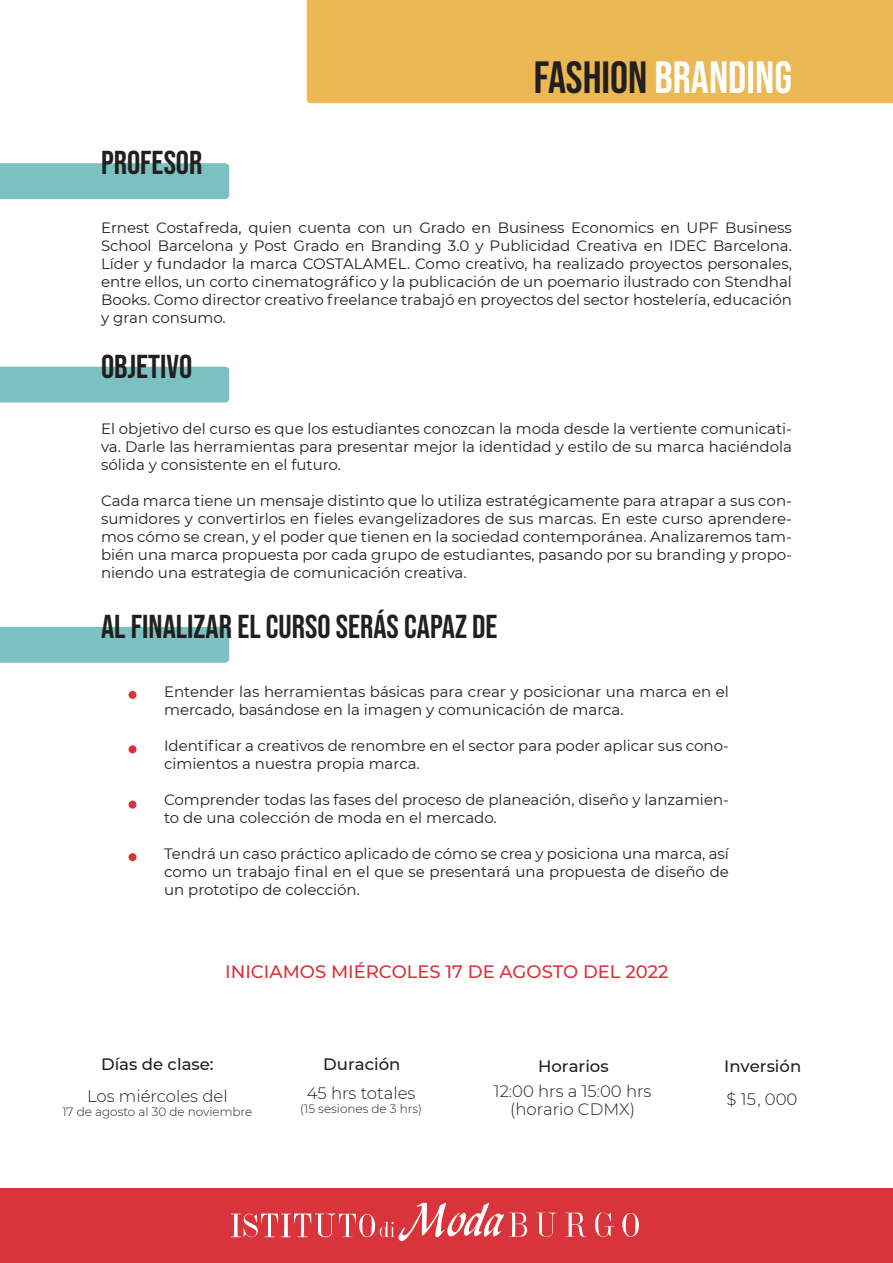
<style>
.page{position:relative;width:893px;height:1263px;background:#fff}
.page>*{position:absolute;margin:0;border:0;box-sizing:border-box;transform-origin:0 0}
.t1{font:45px "Bebas Neue";color:#fff}
.t2{font:33px "Bebas Neue";color:#221f1f}
.t3{font:500 18px "Montserrat";color:#d9333c}
.t4{font:300 16.5px/18px "Montserrat";color:#221f1f;text-align:center}
.t5{font:500 16.5px "Montserrat";color:#221f1f}
.t6{font:15px/18px "Montserrat";color:#221f1f;text-align:justify}
.t7{font:300 12px "Montserrat";color:#221f1f}
.s1{color:#221f1f}
</style>
<div class="page">
<div style="left:129px;top:691px;width:8px;height:8px;background:#d9333c;border-radius:50%"></div>
<div style="left:129px;top:745px;width:8px;height:8px;background:#d9333c;border-radius:50%"></div>
<div style="left:129px;top:801px;width:8px;height:8px;background:#d9333c;border-radius:50%"></div>
<div style="left:129px;top:853px;width:8px;height:8px;background:#d9333c;border-radius:50%"></div>
<div style="left:0;top:627px;width:229px;height:36px;background:#7cc1c1"></div>
<div style="left:0;top:367px;width:229px;height:36px;background:#7cc1c1"></div>
<div style="left:0;top:163px;width:229px;height:36px;background:#7cc1c1"></div>
<div style="left:307px;top:0;width:586px;height:103px;background:#ecb854"></div>
<div style="left:0;top:1188px;width:893px;height:75px;background:#d9333c"></div>
<svg style="left:565px;top:1213px;width:22px;height:24px"></svg>
<svg style="left:622px;top:1213px;width:17px;height:24px"></svg>
<svg style="left:595px;top:1212px;width:20px;height:25px"></svg>
<svg style="left:536px;top:1212px;width:21px;height:25px"></svg>
<svg style="left:231px;top:1202px;width:296px;height:40px"></svg>
<h2 class="t2" style="left:101px;top:143px;width:103px">PROFESOR</h2>
<h1 class="t1" style="left:534px;top:51px;width:259px"><span class="s1">FASHION</span> BRANDING</h1>
<p class="t6" style="left:101px;top:220px;width:692px">Ernest Costafreda, quien cuenta con un Grado en Business Economics en UPF Business School Barcelona y Post Grado en Branding 3.0 y Publicidad Creativa en IDEC Barcelona.<br>Líder y fundador la marca COSTALAMEL. Como creativo, ha realizado proyectos personales, entre ellos, un corto cinematográfico y la publicación de un poemario ilustrado con Stendhal Books. Como director creativo freelance trabajó en proyectos del sector hostelería, educación y gran consumo.</p>
<h2 class="t2" style="left:101px;top:347px;width:93px">OBJETIVO</h2>
<p class="t6" style="left:101px;top:421px;width:692px">El objetivo del curso es que los estudiantes conozcan la moda desde la vertiente comunicati&shy;va. Darle las herramientas para presentar mejor la identidad y estilo de su marca haciéndola sólida y consistente en el futuro.</p>
<p class="t6" style="left:101px;top:493px;width:692px">Cada marca tiene un mensaje distinto que lo utiliza estratégicamente para atrapar a sus con&shy;sumidores y convertirlos en fieles evangelizadores de sus marcas. En este curso aprendere&shy;mos cómo se crean, y el poder que tienen en la sociedad contemporánea. Analizaremos tam&shy;bién una marca propuesta por cada grupo de estudiantes, pasando por su branding y propo&shy;niendo una estrategia de comunicación creativa.</p>
<h2 class="t2" style="left:101px;top:608px;width:398px">AL FINALIZAR EL CURSO SERÁS CAPAZ DE</h2>
<p class="t6" style="left:164px;top:684px;width:566px">Entender las herramientas básicas para crear y posicionar una marca en el mercado, basándose en la imagen y comunicación de marca.</p>
<p class="t6" style="left:164px;top:736px;width:566px">Identificar a creativos de renombre en el sector para poder aplicar sus cono&shy;cimientos a nuestra propia marca.</p>
<p class="t6" style="left:164px;top:790px;width:566px">Comprender todas las fases del proceso de planeación, diseño y lanzamien&shy;to de una colección de moda en el mercado.</p>
<p class="t6" style="left:164px;top:844px;width:566px">Tendrá un caso práctico aplicado de cómo se crea y posiciona una marca, así como un trabajo final en el que se presentará una propuesta de diseño de un prototipo de colección.</p>
<p class="t3" style="left:225px;top:961px;width:445px">INICIAMOS MIÉRCOLES 17 DE AGOSTO DEL 2022</p>
<p class="t5" style="left:101px;top:1055px;width:114px">Días de clase:</p>
<p class="t4" style="left:87px;top:1088px;width:142px">Los miércoles del</p>
<p class="t7" style="left:62px;top:1106px;width:191px">17 de agosto al 30 de noviembre</p>
<p class="t5" style="left:323px;top:1055px;width:79px">Duración</p>
<p class="t4" style="left:307px;top:1084px;width:110px">45 hrs totales</p>
<p class="t7" style="left:300px;top:1103px;width:123px">(15 sesiones de 3 hrs)</p>
<p class="t5" style="left:538px;top:1056px;width:72px">Horarios</p>
<p class="t4" style="left:494px;top:1083px;width:159px">12:00 hrs a 15:00 hrs (horario CDMX)</p>
<p class="t5" style="left:724px;top:1056px;width:79px">Inversión</p>
<p class="t4" style="left:727px;top:1090px;width:72px">$ 15, 000</p>
</div>
